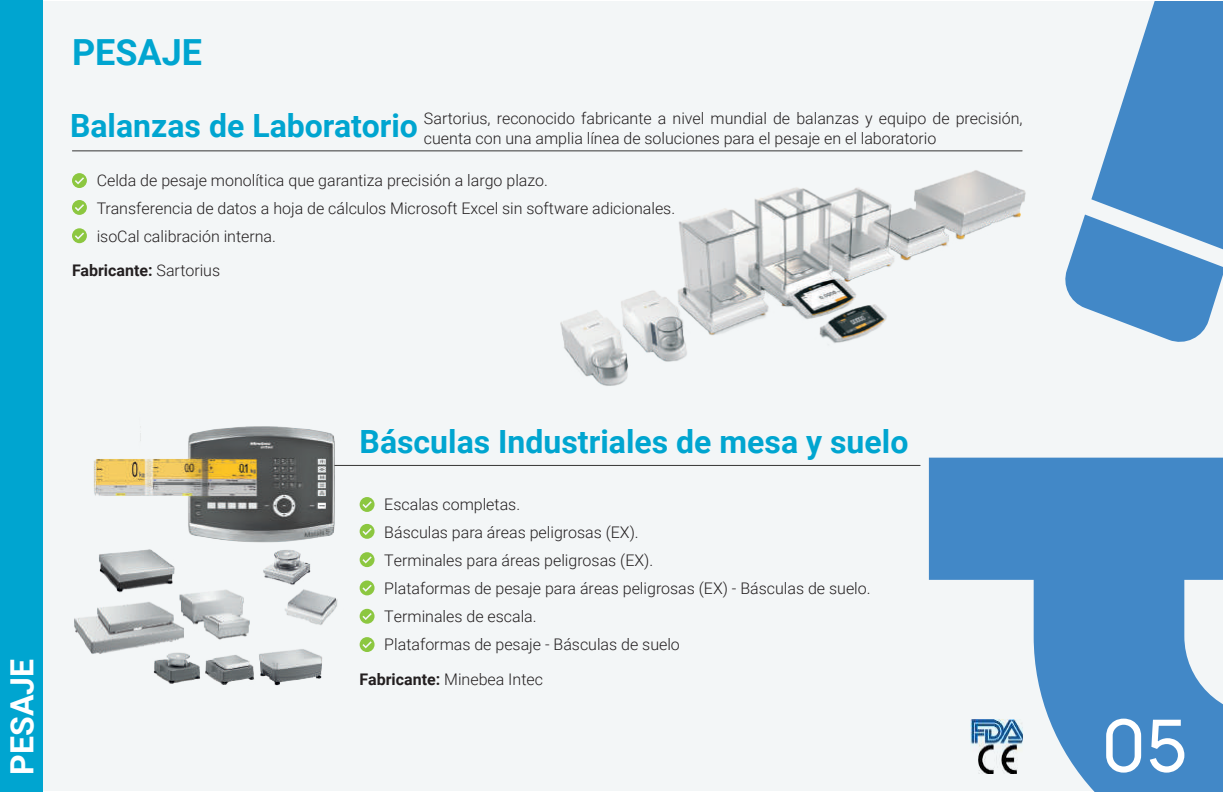
<style>
.page{position:relative;width:1224px;height:792px;background:#fff}
.page>*{position:absolute;margin:0;border:0;box-sizing:border-box;transform-origin:0 0}
.t1{font:200 72px "Manrope";color:#fff}
.t2{font:700 36px "Roboto";color:#00a5d0}
.t3{font:700 32px "Roboto";color:#00a5d0}
.t4{font:700 32px "Roboto";color:#fff}
.t5{font:300 16px/28px "Roboto";color:#231f20}
.t6{font:700 16px "Roboto";color:#231f20}
.s1{font-weight:300}
.s2{font-weight:700}
</style>
<div class="page">
<div style="left:1px;top:1px;width:1222px;height:790px;background:#f3f6f7"></div>
<svg style="left:929px;top:458px;width:294px;height:334px;fill:#4288c7"></svg>
<svg style="left:1065px;top:1px;width:158px;height:341px"></svg>
<img style="left:971px;top:720px;width:52px;height:54px">
<hr style="left:72px;top:150px;width:950px;height:1px;background:#353534">
<div style="left:0;top:0;width:42px;height:792px;background:#00a5d0"></div>
<hr style="left:135px;top:465px;width:785px;height:1px;background:#353534">
<svg style="left:72px;top:173px;width:15px;height:15px"></svg>
<svg style="left:360px;top:497px;width:15px;height:15px"></svg>
<svg style="left:72px;top:200px;width:15px;height:15px"></svg>
<svg style="left:360px;top:524px;width:15px;height:15px"></svg>
<svg style="left:72px;top:228px;width:15px;height:15px"></svg>
<svg style="left:360px;top:552px;width:15px;height:15px"></svg>
<svg style="left:360px;top:581px;width:15px;height:14px"></svg>
<svg style="left:360px;top:609px;width:15px;height:15px"></svg>
<svg style="left:360px;top:637px;width:15px;height:15px"></svg>
<img style="left:539px;top:150px;width:487px;height:236px">
<img style="left:93px;top:426px;width:267px;height:116px">
<img style="left:74px;top:542px;width:264px;height:144px">
<h2 class="t2" style="left:72px;top:27px;width:132px">PESAJE</h2>
<p class="t5" style="left:424px;top:107px;width:600px;line-height:20px">Sartorius, reconocido fabricante a nivel mundial de balanzas y equipo de precisión, cuenta con una amplia línea de soluciones para el pesaje en el laboratorio</p>
<h3 class="t3" style="left:70px;top:104px;width:349px">Balanzas de Laboratorio</h3>
<p class="t5" style="left:97px;top:166px;width:580px">Celda de pesaje monolítica que garantiza precisión a largo plazo.<br>Transferencia de datos a hoja de cálculos Microsoft Excel sin software adicionales. isoCal calibración interna.</p>
<p class="t6" style="left:72px;top:259px;width:150px">Fabricante: <span class="s1">Sartorius</span></p>
<h3 class="t4" style="left:0;top:775px;width:117px;rotate:-90deg">PESAJE</h3>
<h3 class="t3" style="left:360px;top:419px;width:550px">Básculas Industriales de mesa y suelo</h3>
<p class="t5" style="left:384px;top:490px;width:488px">Escalas completas.<br>Básculas para áreas peligrosas (EX).<br>Terminales para áreas peligrosas (EX).<br>Plataformas de pesaje para áreas peligrosas (EX) - Básculas de suelo.<br>Terminales de escala.<br>Plataformas de pesaje - Básculas de suelo</p>
<p class="t5" style="left:360px;top:664px;width:185px"><span class="s2">Fabricante:</span> Minebea Intec</p>
<h1 class="t1" style="left:1101px;top:695px;width:88px">05</h1>
</div>
